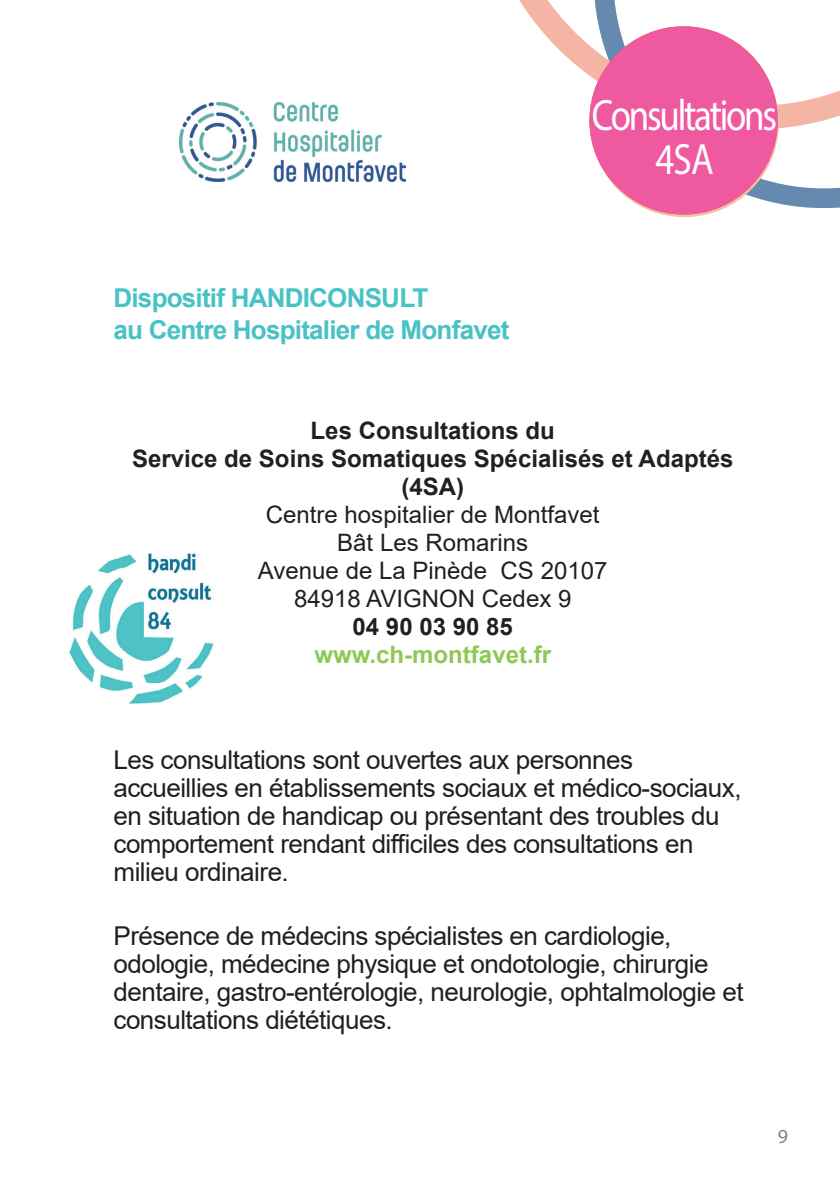
<style>
.page{position:relative;width:840px;height:1191px;background:#fff}
.page>*{position:absolute;margin:0;border:0;box-sizing:border-box;transform-origin:0 0}
.t1{font:44px/44px "Myriad Pro";letter-spacing:-.06em;color:#fff;text-align:center;scale:.84 1}
.t2{font:40px/44px "Myriad Pro";color:#fff;scale:.84 1}
.t3{font:26px/28px "Arial";letter-spacing:-.02em;color:#231f20}
.t4{font:700 26px/32px "Arial";letter-spacing:-.03em;color:#48c2c4}
.t5{font:24px/28px "Arial";color:#231f20;text-align:center}
.t6{font:700 24px/28px "Arial";color:#231f20;text-align:center}
.t7{font:700 24px "Arial";color:#8fc854}
.t8{font:20px "Myriad Pro";color:#808285}
</style>
<div class="page">
<img style="left:180px;top:102px;width:225px;height:79px">
<img style="left:69px;top:553px;width:145px;height:151px">
<svg style="left:594px;top:141px;width:245px;height:77px"></svg>
<svg style="left:519px;top:0;width:320px;height:141px"></svg>
<div style="left:589px;top:26px;width:188px;height:189px;background:#ef59a0;border-radius:50%"></div>
<p class="t4" style="left:113px;top:282px;width:397px">Dispositif HANDICONSULT<br>au Centre Hospitalier de Monfavet</p>
<h1 class="t1" style="left:591px;top:93px;width:222px">Consultations<br>4SA</h1>
<h2 class="t2" style="left:618px;top:103px;width:168px">Vasculaire<br>Cérébral</h2>
<p class="t6" style="left:132px;top:416px;width:602px">Les Consultations du<br>Service de Soins Somatiques Spécialisés et Adaptés (4SA)</p>
<p class="t5" style="left:258px;top:500px;width:351px">Centre hospitalier de Montfavet<br>Bât Les Romarins<br>Avenue de La Pinède CS 20107<br>84918 AVIGNON Cedex 9</p>
<p class="t6" style="left:352px;top:613px;width:162px">04 90 03 90 85</p>
<p class="t7" style="left:314px;top:637px;width:238px">www.ch-montfavet.fr</p>
<p class="t3" style="left:113px;top:745px;width:629px">Les consultations sont ouvertes aux personnes accueillies en établissements sociaux et médico-sociaux, en situation de handicap ou présentant des troubles du comportement rendant difficiles des consultations en milieu ordinaire.</p>
<p class="t3" style="left:113px;top:921px;width:631px">Présence de médecins spécialistes en cardiologie, odologie, médecine physique et ondotologie, chirurgie dentaire, gastro-entérologie, neurologie, ophtalmologie et consultations diététiques.</p>
<p class="t8" style="left:777px;top:1124px;width:12px">9</p>
</div>
